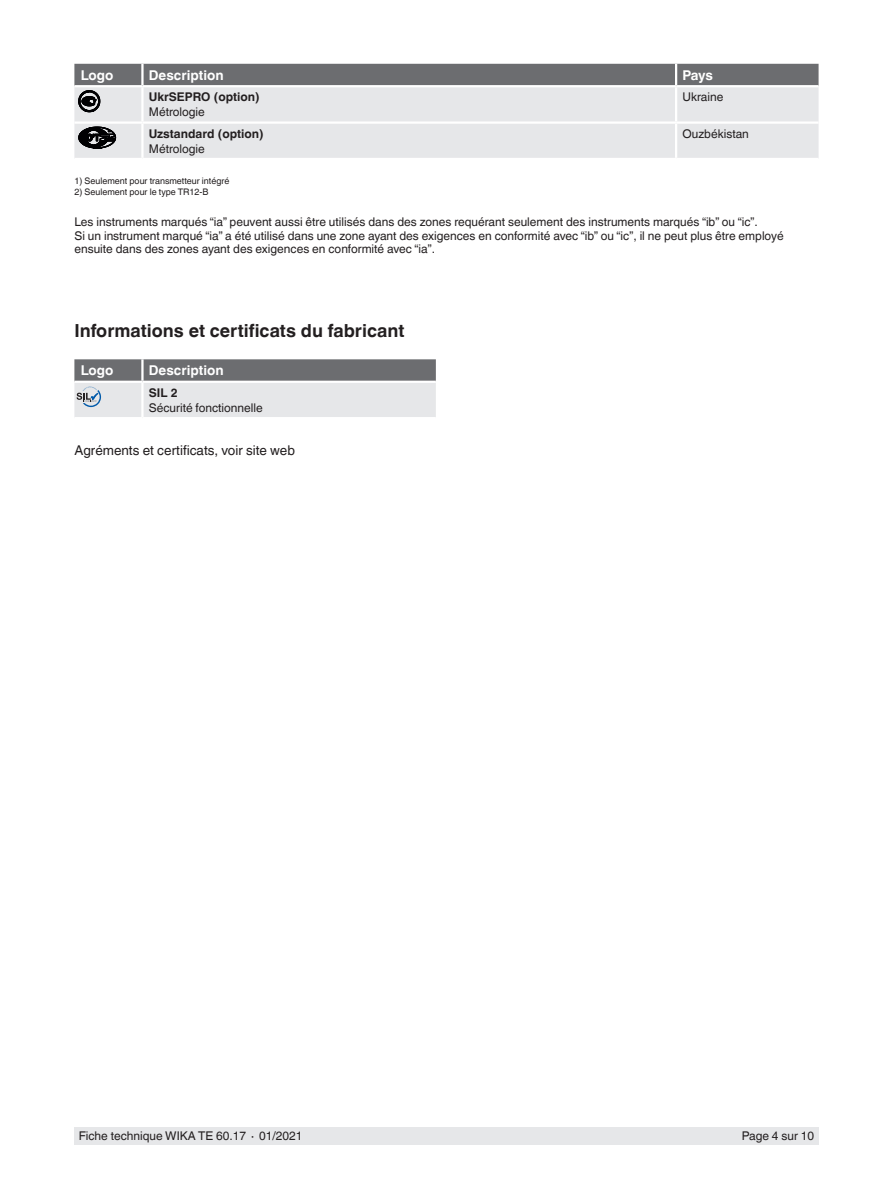
<style>
.page{position:relative;width:893px;height:1188px;background:#fff}
.page>*{position:absolute;margin:0;border:0;box-sizing:border-box;transform-origin:0 0}
.t1{font:700 18px "Helvetica World";color:#231f20}
.t2{font:700 13.5px "Helvetica World";color:#fff}
.t3{font:13.5px "Helvetica World";color:#231f20}
.t4{font:12px/13.5px "Helvetica World";color:#231f20}
.t5{font:700 12px "Helvetica World";color:#231f20}
.t6{font:9px "Helvetica World";color:#231f20}
</style>
<div class="page">
<div style="left:74px;top:1128px;width:745px;height:17px;background:#e6e7e9"></div>
<div style="left:74px;top:112px;width:745px;height:46px;background:#e6e7e9"></div>
<hr style="left:141px;top:87px;width:3px;height:34px;background:#fff">
<hr style="left:675px;top:87px;width:2px;height:34px;background:#fff">
<hr style="left:74px;top:121px;width:68px;height:3px;background:#fff">
<hr style="left:142px;top:121px;width:534px;height:3px;background:#fff">
<hr style="left:676px;top:121px;width:143px;height:3px;background:#fff">
<hr style="left:141px;top:124px;width:3px;height:34px;background:#fff">
<hr style="left:675px;top:124px;width:2px;height:34px;background:#fff">
<svg style="left:74px;top:64px;width:745px;height:48px;background:#b0b0b3"></svg>
<svg style="left:79px;top:127px;width:37px;height:22px"></svg>
<svg style="left:74px;top:359px;width:362px;height:58px;background:#b9babd"></svg>
<p class="t2" style="left:81px;top:67px;width:34px">Logo</p>
<p class="t2" style="left:149px;top:67px;width:76px">Description</p>
<p class="t2" style="left:682px;top:67px;width:32px">Pays</p>
<p class="t5" style="left:149px;top:90px;width:112px">UkrSEPRO (option)</p>
<p class="t4" style="left:149px;top:105px;width:58px">Métrologie</p>
<p class="t4" style="left:682px;top:90px;width:42px">Ukraine</p>
<p class="t5" style="left:149px;top:126px;width:116px">Uzstandard (option)</p>
<p class="t4" style="left:149px;top:142px;width:58px">Métrologie</p>
<p class="t4" style="left:682px;top:127px;width:68px">Ouzbékistan</p>
<p class="t6" style="left:74px;top:176px;width:156px">1) Seulement pour transmetteur intégré</p>
<p class="t6" style="left:74px;top:186px;width:136px">2) Seulement pour le type TR12-B</p>
<p class="t4" style="left:74px;top:215px;width:711px">Les instruments marqués “ia” peuvent aussi être utilisés dans des zones requérant seulement des instruments marqués “ib” ou “ic”.<br>Si un instrument marqué “ia” a été utilisé dans une zone ayant des exigences en conformité avec “ib” ou “ic”, il ne peut plus être employé ensuite dans des zones ayant des exigences en conformité avec “ia”.</p>
<h1 class="t1" style="left:74px;top:320px;width:331px">Informations et certificats du fabricant</h1>
<p class="t2" style="left:81px;top:363px;width:34px">Logo</p>
<p class="t2" style="left:149px;top:363px;width:76px">Description</p>
<p class="t5" style="left:149px;top:386px;width:30px">SIL 2</p>
<p class="t4" style="left:149px;top:401px;width:115px">Sécurité fonctionnelle</p>
<p class="t3" style="left:74px;top:443px;width:222px">Agréments et certificats, voir site web</p>
<p class="t4" style="left:79px;top:1130px;width:225px">Fiche technique WIKA TE 60.17 ∙ 01/2021</p>
<p class="t4" style="left:742px;top:1130px;width:74px">Page 4 sur 10</p>
</div>
